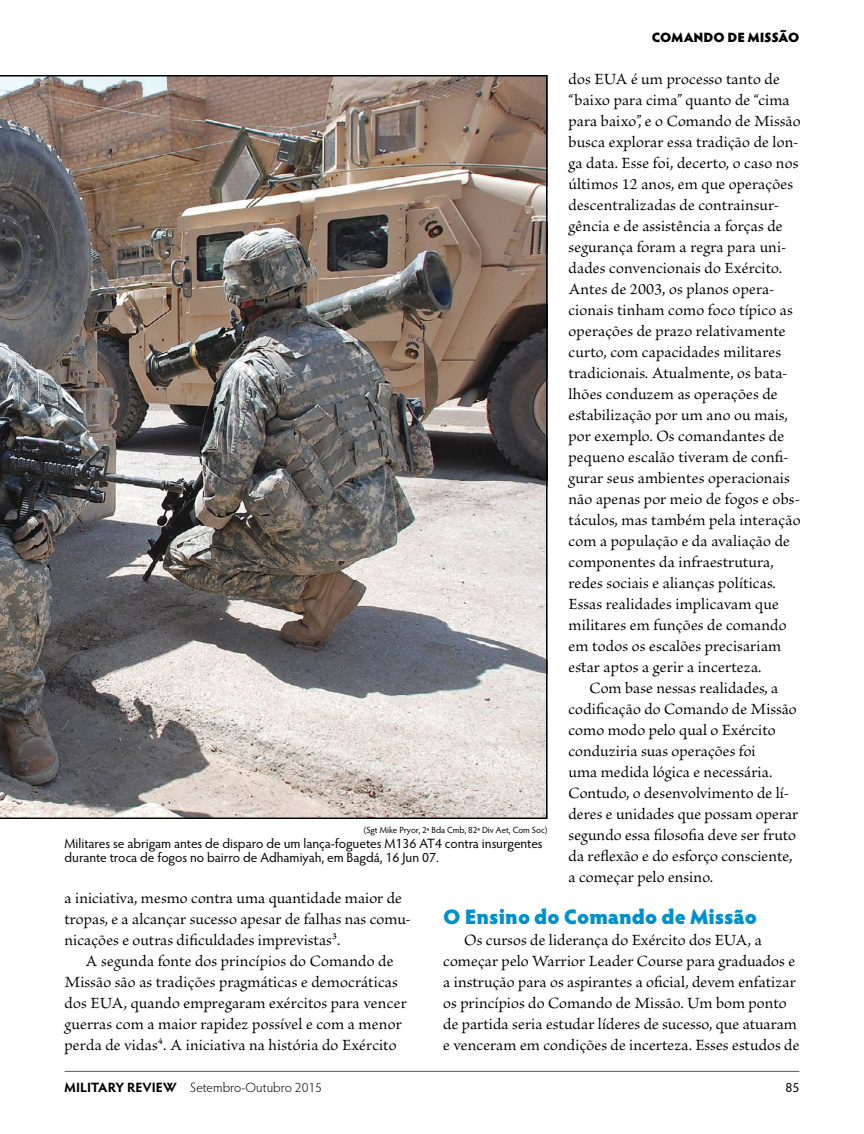
<style>
.page{position:relative;width:864px;height:1134px;background:#fff}
.page>*{position:absolute;margin:0;border:0;box-sizing:border-box;transform-origin:0 0}
.t1{font:900 21px "Hypatia Sans Pro";color:#0090cc}
.t2{font:16.5px/21px "Brioso Pro";letter-spacing:.01em;color:#000}
.t3{font:13.5px/15px "Hypatia Sans Pro";letter-spacing:-.005em;color:#000}
.t4{font:300 13.5px "Hypatia Sans Pro";color:#000}
.t5{font:900 13.5px "Hypatia Sans Pro";letter-spacing:-.005em;color:#000}
.t6{font:9px "Hypatia Sans Pro";color:#000}
.s1{font-weight:700}
</style>
<div class="page">
<hr style="left:65px;top:1071px;width:734px;height:1px;background:#58595b">
<img style="left:0;top:75px;width:548px;height:744px">
<p class="t5" style="left:652px;top:27px;width:149px">COMANDO DE MISSÃO</p>
<p class="t2" style="left:569px;top:69px;width:234px">dos EUA é um processo tanto de “baixo para cima” quanto de “cima para baixo”, e o Comando de Missão busca explorar essa tradição de lon&shy;ga data. Esse foi, decerto, o caso nos últimos 12 anos, em que operações descentralizadas de contrainsur&shy;gência e de assistência a forças de segurança foram a regra para uni&shy;dades convencionais do Exército.<br>Antes de 2003, os planos opera&shy;cionais tinham como foco típico as operações de prazo relativamente curto, com capacidades militares tradicionais. Atualmente, os bata&shy;lhões conduzem as operações de estabilização por um ano ou mais, por exemplo. Os comandantes de pequeno escalão tiveram de confi&shy;gurar seus ambientes operacionais não apenas por meio de fogos e obs&shy;táculos, mas também pela interação com a população e da avaliação de componentes da infraestrutura, redes sociais e alianças políticas.<br>Essas realidades implicavam que militares em funções de comando em todos os escalões precisariam estar aptos a gerir a incerteza.</p>
<p class="t2" style="left:569px;top:679px;width:231px;text-indent:21px">Com base nessas realidades, a codificação do Comando de Missão como modo pelo qual o Exército conduziria suas operações foi<br>uma medida lógica e necessária.<br>Contudo, o desenvolvimento de lí&shy;deres e unidades que possam operar segundo essa filosofia deve ser fruto da reflexão e do esforço consciente, a começar pelo ensino.</p>
<p class="t1" style="left:443px;top:901px;width:315px">O Ensino do Comando de Missão</p>
<p class="t2" style="left:443px;top:930px;width:358px;text-indent:21px">Os cursos de liderança do Exército dos EUA, a começar pelo Warrior Leader Course para graduados e a instrução para os aspirantes a oficial, devem enfatizar os princípios do Comando de Missão. Um bom ponto de partida seria estudar líderes de sucesso, que atuaram e venceram em condições de incerteza. Esses estudos de</p>
<p class="t6" style="left:364px;top:823px;width:185px">(Sgt Mike Pryor, 2a Bda Cmb, 82a Div Aet, Com Soc)</p>
<p class="t3" style="left:64px;top:835px;width:480px">Militares se abrigam antes de disparo de um lança-foguetes M136 AT4 contra insurgentes durante troca de fogos no bairro de Adhamiyah, em Bagdá, 16 Jun 07.</p>
<p class="t2" style="left:64px;top:888px;width:348px">a iniciativa, mesmo contra uma quantidade maior de tropas, e a alcançar sucesso apesar de falhas nas comu&shy;nicações e outras dificuldades imprevistas3.</p>
<p class="t2" style="left:64px;top:951px;width:344px;text-indent:21px">A segunda fonte dos princípios do Comando de Missão são as tradições pragmáticas e democráticas dos EUA, quando empregaram exércitos para vencer guerras com a maior rapidez possível e com a menor perda de vidas4. A iniciativa na história do Exército</p>
<p class="t4" style="left:64px;top:1079px;width:259px"><span class="s1">MILITARY REVIEW</span> Setembro-Outubro 2015</p>
<p class="t3" style="left:786px;top:1079px;width:15px">85</p>
</div>
